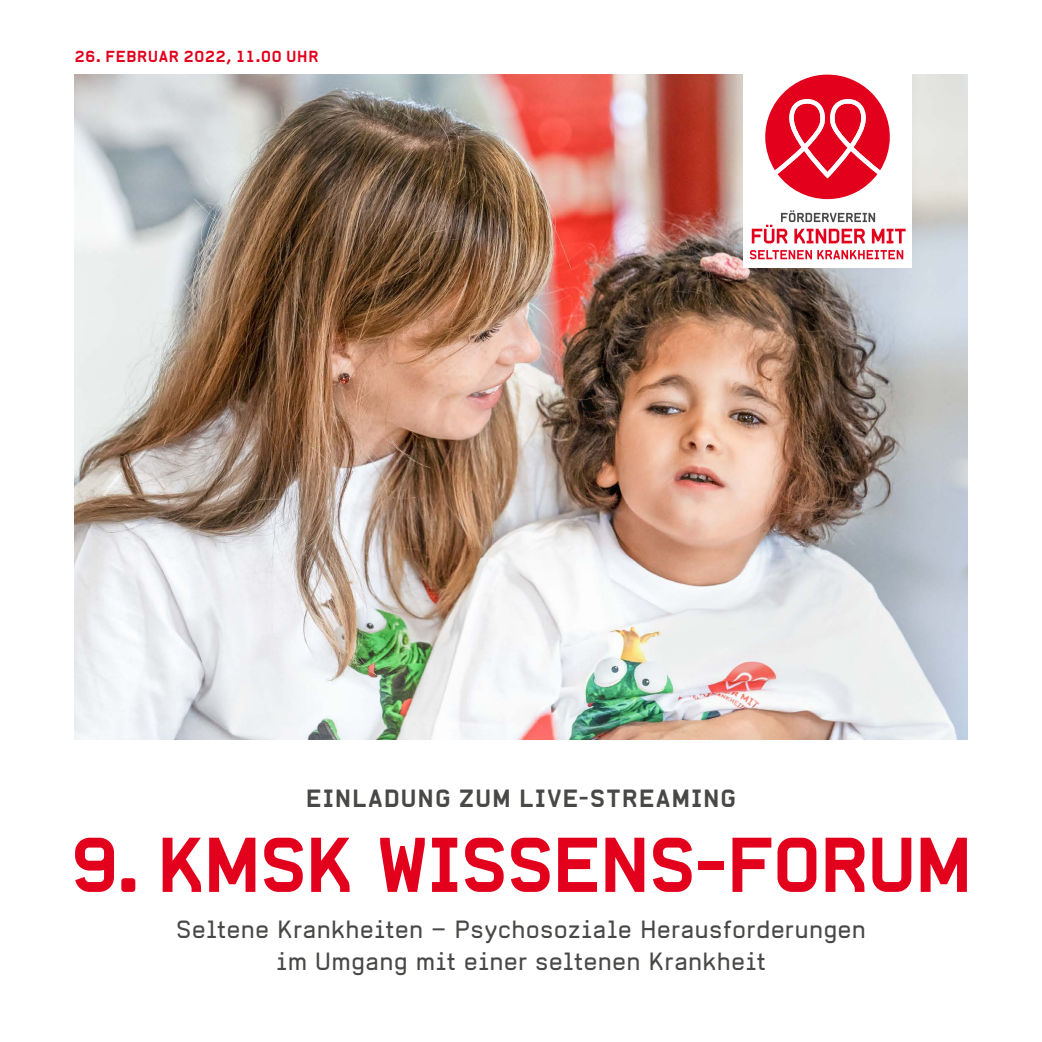
<style>
.page{position:relative;width:1042px;height:1042px;background:#fff}
.page>*{position:absolute;margin:0;border:0;box-sizing:border-box;transform-origin:0 0}
.t1{font:73.5px "Alpha Headline";letter-spacing:-.065em;color:#e3001d}
.t2{font:24.5px/31.5px "Alpha Headline Pro";letter-spacing:-.005em;color:#484847;text-align:center}
.t3{font:700 24.5px "Alpha Headline Pro";letter-spacing:.015em;color:#484847}
.t4{font:700 15.75px "Alpha Headline Pro";letter-spacing:.01em;color:#e3001d}
</style>
<div class="page">
<img style="left:74px;top:74px;width:893px;height:665px">
<div style="left:743px;top:68px;width:169px;height:200px;background:#fff"></div>
<svg style="left:765px;top:75px;width:125px;height:124px"></svg>
<svg style="left:752px;top:210px;width:153px;height:33px"></svg>
<svg style="left:750px;top:250px;width:153px;height:9px"></svg>
<p class="t4" style="left:74px;top:47px;width:246px">26. FEBRUAR 2022, 11.00 UHR</p>
<p class="t3" style="left:305px;top:784px;width:432px">EINLADUNG ZUM LIVE-STREAMING</p>
<h1 class="t1" style="left:67px;top:817px;width:909px">9. KMSK WISSENS-FORUM</h1>
<p class="t2" style="left:176px;top:913px;width:692px">Seltene Krankheiten – Psychosoziale Herausforderungen im Umgang mit einer seltenen Krankheit</p>
</div>
